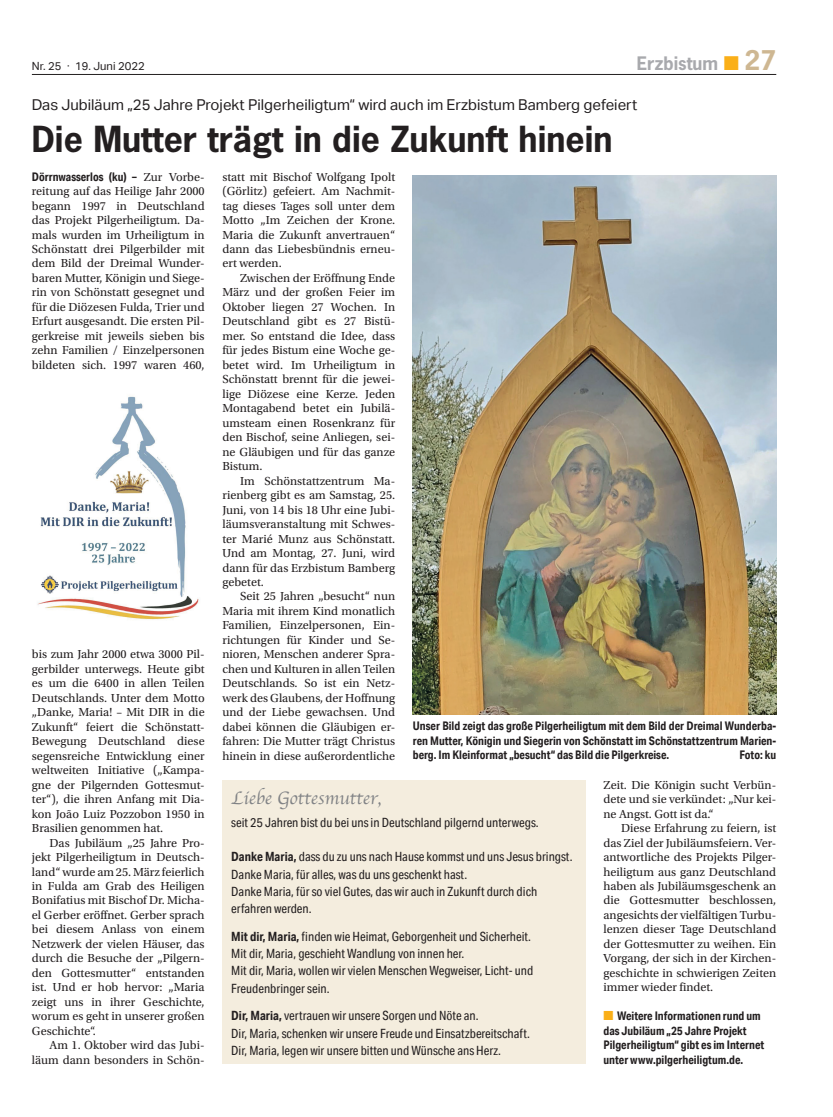
<style>
.page{position:relative;width:833px;height:1117px;background:#fff}
.page>*{position:absolute;margin:0;border:0;box-sizing:border-box;transform-origin:0 0}
.t1{font:700 33.75px "News Gothic Std";color:#231f20}
.t2{font:18.75px "Apple Chancery";color:#808285}
.t3{font:700 17.5px "News Gothic Std";color:#a8a9ad}
.t4{font:15px "Aktiv Grotesk";color:#231f20}
.t5{font:12.75px/17.2px "Aktiv Grotesk Cd";color:#231f20}
.t6{font:12.25px/14.5px "Utopia Std";color:#231f20;text-align:justify}
.t7{font:700 11.88px/14.5px "Aktiv Grotesk Cd";color:#231f20}
.t8{font:11.25px "Aktiv Grotesk";color:#231f20}
.s1{color:#faaf18}
.s2{font-size:25.5px;color:#ceb792}
.s3{font-family:"Utopia Std";font-weight:400;font-size:12.25px}
.s4{font-weight:700}
</style>
<div class="page">
<hr style="left:32px;top:74px;width:744px;height:1px;background:#231f20">
<img style="left:413px;top:175px;width:363px;height:539px">
<img style="left:37px;top:396px;width:162px;height:224px">
<div style="left:222px;top:780px;width:364px;height:283px;background:#f4edde"></div>
<p class="t8" style="left:32px;top:59px;width:114px">Nr. 25 · 19. Juni 2022</p>
<h3 class="t3" style="left:636px;top:51px;width:141px">Erzbistum <span class="s1">■</span> <span class="s2">27</span></h3>
<p class="t4" style="left:32px;top:96px;width:607px">Das Jubiläum „25 Jahre Projekt Pilgerheiligtum“ wird auch im Erzbistum Bamberg gefeiert</p>
<h1 class="t1" style="left:32px;top:117px;width:582px">Die Mutter trägt in die Zukunft hinein</h1>
<p class="t7" style="left:32px;top:169px;width:174px">Dörrnwasserlos (ku) – <span class="s3">Zur Vorbe-</span></p>
<p class="t6" style="left:32px;top:184px;width:174px">reitung auf das Heilige Jahr 2000 begann 1997 in Deutschland das Projekt Pilgerheiligtum. Da&shy;mals wurden im Urheiligtum in Schönstatt drei Pilgerbilder mit dem Bild der Dreimal Wunder&shy;baren Mutter, Königin und Siege&shy;rin von Schönstatt gesegnet und für die Diözesen Fulda, Trier und Erfurt ausgesandt. Die ersten Pil&shy;gerkreise mit jeweils sieben bis zehn Familien / Einzelpersonen bildeten sich. 1997 waren 460,</p>
<p class="t6" style="left:32px;top:647px;width:174px">bis zum Jahr 2000 etwa 3000 Pil&shy;gerbilder unterwegs. Heute gibt es um die 6400 in allen Teilen Deutschlands. Unter dem Motto „Danke, Maria! – Mit DIR in die Zukunft“ feiert die Schönstatt-Bewegung Deutschland diese segensreiche Entwicklung einer weltweiten Initiative („Kampa&shy;gne der Pilgernden Gottesmut&shy;ter“), die ihren Anfang mit Dia&shy;kon João Luiz Pozzobon 1950 in Brasilien genommen hat.</p>
<p class="t6" style="left:32px;top:835px;width:174px;text-indent:18px">Das Jubiläum „25 Jahre Pro&shy;jekt Pilgerheiligtum in Deutsch&shy;land“ wurde am 25. März feierlich in Fulda am Grab des Heiligen Bonifatius mit Bischof Dr. Micha&shy;el Gerber eröffnet. Gerber sprach bei diesem Anlass von einem Netzwerk der vielen Häuser, das durch die Besuche der „Pilgern&shy;den Gottesmutter“ entstanden ist. Und er hob hervor: „Maria zeigt uns in ihrer Geschichte, worum es geht in unserer großen Geschichte“.</p>
<p class="t6" style="left:32px;top:1037px;width:174px;text-align:right">Am 1. Oktober wird das Jubi&shy;läum dann besonders in Schön-</p>
<p class="t6" style="left:222px;top:169px;width:174px">statt mit Bischof Wolfgang Ipolt (Görlitz) gefeiert. Am Nachmit&shy;tag dieses Tages soll unter dem Motto „Im Zeichen der Krone.<br>Maria die Zukunft anvertrauen“ dann das Liebesbündnis erneu&shy;ert werden.</p>
<p class="t6" style="left:222px;top:271px;width:174px;text-indent:18px">Zwischen der Eröffnung Ende März und der großen Feier im Oktober liegen 27 Wochen. In Deutschland gibt es 27 Bistü&shy;mer. So entstand die Idee, dass für jedes Bistum eine Woche ge&shy;betet wird. Im Urheiligtum in Schönstatt brennt für die jewei&shy;lige Diözese eine Kerze. Jeden Montagabend betet ein Jubilä&shy;umsteam einen Rosenkranz für den Bischof, seine Anliegen, sei&shy;ne Gläubigen und für das ganze Bistum.</p>
<p class="t6" style="left:222px;top:473px;width:174px;text-indent:18px">Im Schönstattzentrum Ma&shy;rienberg gibt es am Samstag, 25.<br>Juni, von 14 bis 18 Uhr eine Jubi&shy;läumsveranstaltung mit Schwes&shy;ter Marié Munz aus Schönstatt.<br>Und am Montag, 27. Juni, wird dann für das Erzbistum Bamberg gebetet.</p>
<p class="t6" style="left:222px;top:589px;width:174px;text-indent:18px">Seit 25 Jahren „besucht“ nun Maria mit ihrem Kind monatlich Familien, Einzelpersonen, Ein&shy;richtungen für Kinder und Se&shy;nioren, Menschen anderer Spra&shy;chen und Kulturen in allen Teilen Deutschlands. So ist ein Netz&shy;werk des Glaubens, der Hoffnung und der Liebe gewachsen. Und dabei können die Gläubigen er&shy;fahren: Die Mutter trägt Christus hinein in diese außerordentliche</p>
<p class="t7" style="left:413px;top:718px;width:365px;text-align:justify">Unser Bild zeigt das große Pilgerheiligtum mit dem Bild der Dreimal Wunderba&shy;ren Mutter, Königin und Siegerin von Schönstatt im Schönstattzentrum Marien&shy;berg. Im Kleinformat „besucht“ das Bild die Pilgerkreise.</p>
<p class="t7" style="left:739px;top:747px;width:38px">Foto: ku</p>
<h2 class="t2" style="left:231px;top:783px;width:151px">Liebe Gottesmutter,</h2>
<p class="t5" style="left:231px;top:813px;width:309px">seit 25 Jahren bist du bei uns in Deutschland pilgernd unterwegs.</p>
<p class="t5" style="left:231px;top:847px;width:343px"><span class="s4">Danke Maria,</span> dass du zu uns nach Hause kommst und uns Jesus bringst.<br>Danke Maria, für alles, was du uns geschenkt hast.<br>Danke Maria, für so viel Gutes, das wir auch in Zukunft durch dich erfahren werden.</p>
<p class="t5" style="left:231px;top:927px;width:303px"><span class="s4">Mit dir, Maria,</span> finden wie Heimat, Geborgenheit und Sicherheit.<br>Mit dir, Maria, geschieht Wandlung von innen her.<br>Mit dir, Maria, wollen wir vielen Menschen Wegweiser, Licht- und Freudenbringer sein.</p>
<p class="t5" style="left:231px;top:1006px;width:300px"><span class="s4">Dir, Maria,</span> vertrauen wir unsere Sorgen und Nöte an.<br>Dir, Maria, schenken wir unsere Freude und Einsatzbereitschaft.<br>Dir, Maria, legen wir unsere bitten und Wünsche ans Herz.</p>
<p class="t6" style="left:603px;top:777px;width:174px">Zeit. Die Königin sucht Verbün&shy;dete und sie verkündet: „Nur kei&shy;ne Angst. Gott ist da.“</p>
<p class="t6" style="left:603px;top:820px;width:174px;text-indent:18px">Diese Erfahrung zu feiern, ist das Ziel der Jubiläumsfeiern. Ver&shy;antwortliche des Projekts Pilger&shy;heiligtum aus ganz Deutschland haben als Jubiläumsgeschenk an die Gottesmutter beschlossen, angesichts der vielfältigen Turbu&shy;lenzen dieser Tage Deutschland der Gottesmutter zu weihen. Ein Vorgang, der sich in der Kirchen&shy;geschichte in schwierigen Zeiten immer wieder findet.</p>
<p class="t7" style="left:603px;top:1008px;width:162px"><span class="s1">■</span> Weitere Informationen rund um das Jubiläum „25 Jahre Projekt Pilgerheiligtum“ gibt es im Internet unter www.pilgerheiligtum.de.</p>
</div>
